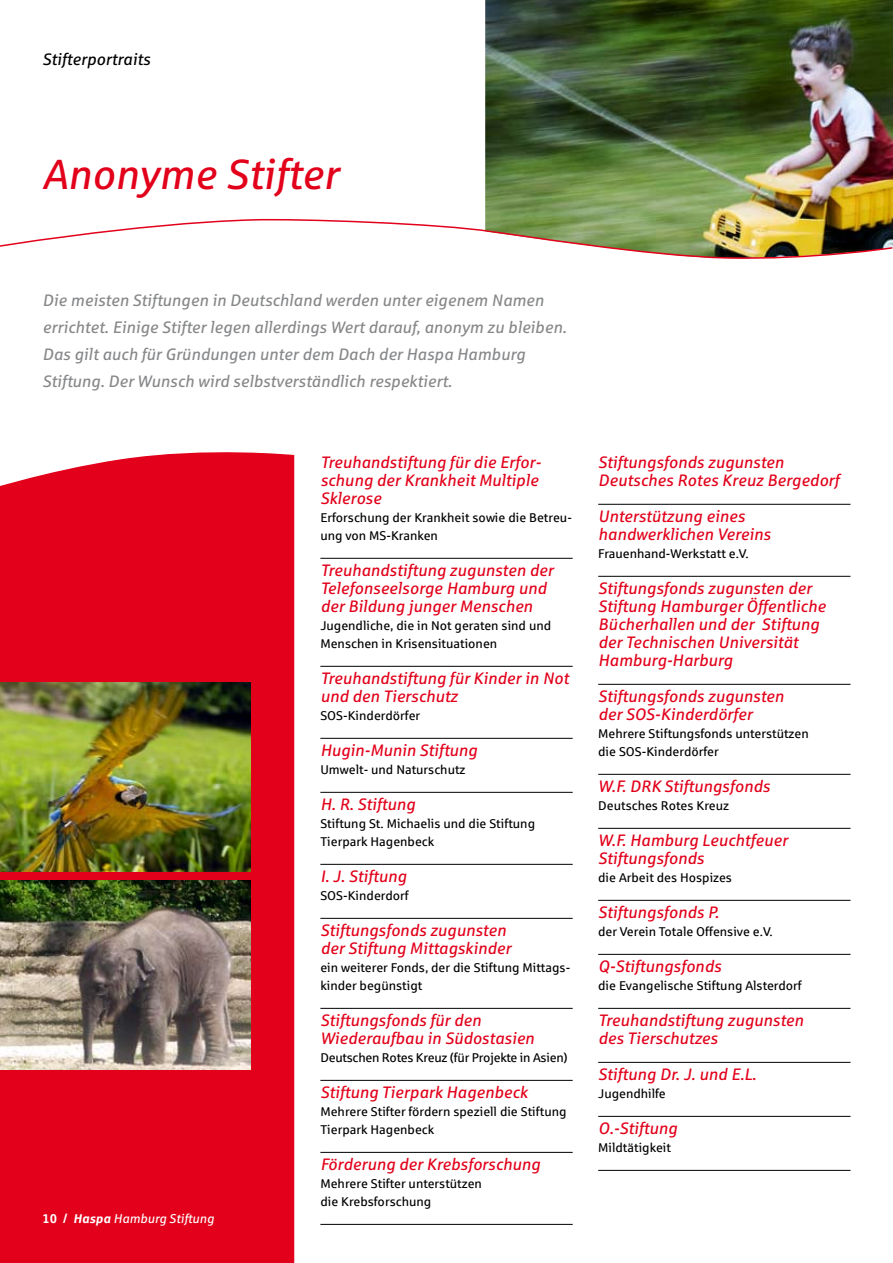
<style>
.page{position:relative;width:893px;height:1263px;background:#fff}
.page>*{position:absolute;margin:0;border:0;box-sizing:border-box;transform-origin:0 0}
.t1{font:italic 42px "Sparkasse Rg";color:#e2001a}
.t2{font:italic 16.5px/18px "Sparkasse Rg";color:#e2001a}
.t3{font:italic 16.5px/27px "Sparkasse Rg";color:#87888a}
.t4{font:italic 16.5px "Sparkasse Rg";color:#000}
.t5{font:12.75px/18px "Sparkasse Rg";color:#000}
.t6{font:12.75px "Sparkasse Rg";letter-spacing:-.02em;color:#000}
.t7{font:italic 12.75px "Sparkasse Rg";color:#fff}
.s1{font-weight:700;font-style:normal}
.s2{font-weight:700}
</style>
<div class="page">
<img style="left:485px;top:0;width:408px;height:219px">
<div style="left:0;top:452px;width:294px;height:811px;background:#e2001a"></div>
<hr style="left:320px;top:558px;width:253px;height:1px;background:#000">
<hr style="left:320px;top:666px;width:253px;height:1px;background:#000">
<hr style="left:320px;top:738px;width:253px;height:1px;background:#000">
<hr style="left:320px;top:792px;width:253px;height:1px;background:#000">
<hr style="left:320px;top:864px;width:253px;height:1px;background:#000">
<hr style="left:320px;top:918px;width:253px;height:1px;background:#000">
<hr style="left:320px;top:1008px;width:253px;height:1px;background:#000">
<hr style="left:320px;top:1080px;width:253px;height:1px;background:#000">
<hr style="left:320px;top:1152px;width:253px;height:1px;background:#000">
<hr style="left:320px;top:1224px;width:253px;height:1px;background:#000">
<hr style="left:598px;top:504px;width:252px;height:1px;background:#000">
<hr style="left:598px;top:576px;width:252px;height:1px;background:#000">
<hr style="left:598px;top:684px;width:252px;height:1px;background:#000">
<hr style="left:598px;top:774px;width:252px;height:1px;background:#000">
<hr style="left:598px;top:828px;width:252px;height:1px;background:#000">
<hr style="left:598px;top:900px;width:252px;height:1px;background:#000">
<hr style="left:598px;top:954px;width:252px;height:1px;background:#000">
<hr style="left:598px;top:1008px;width:252px;height:1px;background:#000">
<hr style="left:598px;top:1062px;width:252px;height:1px;background:#000">
<hr style="left:598px;top:1116px;width:252px;height:1px;background:#000">
<hr style="left:598px;top:1170px;width:252px;height:1px;background:#000">
<img style="left:0;top:219px;width:893px;height:40px">
<img style="left:0;top:880px;width:251px;height:189px">
<img style="left:0;top:682px;width:251px;height:189px">
<p class="t4" style="left:43px;top:50px;width:109px">Stifterportraits</p>
<h1 class="t1" style="left:43px;top:149px;width:297px">Anonyme Stifter</h1>
<p class="t3" style="left:43px;top:286px;width:525px">Die meisten Stiftungen in Deutschland werden unter eigenem Namen errichtet. Einige Stifter legen allerdings Wert darauf, anonym zu bleiben.<br>Das gilt auch für Gründungen unter dem Dach der Haspa Hamburg Stiftung. Der Wunsch wird selbstverständlich respektiert.</p>
<p class="t7" style="left:43px;top:1211px;width:173px"><span class="s1">10 /</span> <span class="s2">Haspa</span> Hamburg Stiftung</p>
<p class="t2" style="left:320px;top:453px;width:222px">Treuhandstiftung für die Erfor&shy;schung der Krankheit Multiple<br>Sklerose</p>
<p class="t5" style="left:320px;top:508px;width:253px">Erforschung der Krankheit sowie die Betreu&shy;ung von MS-Kranken</p>
<p class="t2" style="left:320px;top:561px;width:235px">Treuhandstiftung zugunsten der<br>Telefonseelsorge Hamburg und der Bildung junger Menschen</p>
<p class="t5" style="left:320px;top:616px;width:232px">Jugendliche, die in Not geraten sind und<br>Menschen in Krisensituationen</p>
<p class="t2" style="left:320px;top:669px;width:250px">Treuhandstiftung für Kinder in Not und den Tierschutz</p>
<p class="t5" style="left:320px;top:706px;width:101px">SOS-Kinderdörfer</p>
<p class="t2" style="left:320px;top:741px;width:158px">Hugin-Munin Stiftung</p>
<p class="t5" style="left:320px;top:760px;width:147px">Umwelt- und Naturschutz</p>
<p class="t2" style="left:320px;top:795px;width:96px">H. R. Stiftung</p>
<p class="t5" style="left:320px;top:814px;width:216px">Stiftung St. Michaelis und die Stiftung<br>Tierpark Hagenbeck</p>
<p class="t2" style="left:320px;top:867px;width:88px">I. J. Stiftung</p>
<p class="t5" style="left:320px;top:886px;width:90px">SOS-Kinderdorf</p>
<p class="t2" style="left:320px;top:921px;width:192px">Stiftungsfonds zugunsten der Stiftung Mittagskinder</p>
<p class="t5" style="left:320px;top:958px;width:251px">ein weiterer Fonds, der die Stiftung Mittags&shy;kinder begünstigt</p>
<p class="t2" style="left:320px;top:1011px;width:215px">Stiftungsfonds für den<br>Wiederaufbau in Südostasien</p>
<p class="t6" style="left:320px;top:1050px;width:249px">Deutschen Rotes Kreuz (für Projekte in Asien)</p>
<p class="t2" style="left:320px;top:1083px;width:209px">Stiftung Tierpark Hagenbeck</p>
<p class="t5" style="left:320px;top:1102px;width:248px">Mehrere Stifter fördern speziell die Stiftung<br>Tierpark Hagenbeck</p>
<p class="t2" style="left:320px;top:1155px;width:221px">Förderung der Krebsforschung</p>
<p class="t5" style="left:320px;top:1174px;width:163px">Mehrere Stifter unterstützen die Krebsforschung</p>
<p class="t2" style="left:598px;top:453px;width:243px">Stiftungsfonds zugunsten<br>Deutsches Rotes Kreuz Bergedorf</p>
<p class="t2" style="left:598px;top:507px;width:174px">Unterstützung eines handwerklichen Vereins</p>
<p class="t5" style="left:598px;top:544px;width:152px">Frauenhand-Werkstatt e.V.</p>
<p class="t2" style="left:598px;top:579px;width:229px">Stiftungsfonds zugunsten der<br>Stiftung Hamburger Öffentliche<br>Bücherhallen und der Stiftung der Technischen Universität<br>Hamburg-Harburg</p>
<p class="t2" style="left:598px;top:687px;width:187px">Stiftungsfonds zugunsten der SOS-Kinderdörfer</p>
<p class="t5" style="left:598px;top:724px;width:212px">Mehrere Stiftungsfonds unterstützen die SOS-Kinderdörfer</p>
<p class="t2" style="left:598px;top:777px;width:173px">W.F. DRK Stiftungsfonds</p>
<p class="t5" style="left:598px;top:796px;width:132px">Deutsches Rotes Kreuz</p>
<p class="t2" style="left:598px;top:831px;width:191px">W.F. Hamburg Leuchtfeuer<br>Stiftungsfonds</p>
<p class="t5" style="left:598px;top:868px;width:135px">die Arbeit des Hospizes</p>
<p class="t2" style="left:598px;top:903px;width:122px">Stiftungsfonds P.</p>
<p class="t5" style="left:598px;top:922px;width:176px">der Verein Totale Offensive e.V.</p>
<p class="t2" style="left:598px;top:957px;width:125px">Q-Stiftungsfonds</p>
<p class="t5" style="left:598px;top:976px;width:205px">die Evangelische Stiftung Alsterdorf</p>
<p class="t2" style="left:598px;top:1011px;width:207px">Treuhandstiftung zugunsten des Tierschutzes</p>
<p class="t2" style="left:598px;top:1065px;width:160px">Stiftung Dr. J. und E.L.</p>
<p class="t5" style="left:598px;top:1084px;width:69px">Jugendhilfe</p>
<p class="t2" style="left:598px;top:1119px;width:81px">O.-Stiftung</p>
<p class="t5" style="left:598px;top:1138px;width:74px">Mildtätigkeit</p>
</div>
